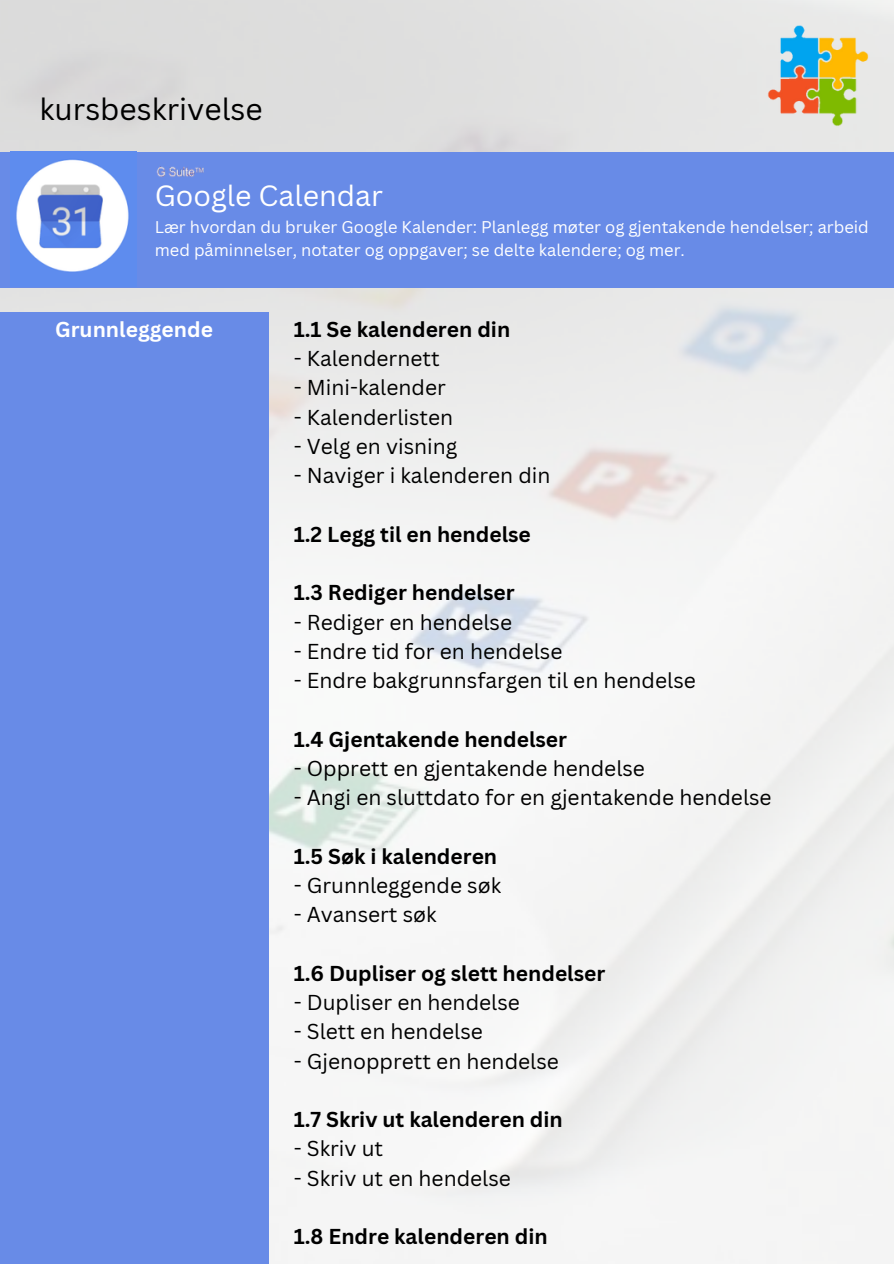
<style>
.page{position:relative;width:894px;height:1264px;background:#fff}
.page>*{position:absolute;margin:0;border:0;box-sizing:border-box;transform-origin:0 0}
.t1{font:30px "Canva Sans";color:#000}
.t2{font:28.5px "Canva Sans";color:#fff}
.t3{font:21px "Canva Sans";color:#000}
.t4{font:700 21px "Canva Sans";color:#000}
.t5{font:700 21px "Canva Sans";color:#fff}
.t6{font:16.5px/22.5px "Canva Sans";color:#fff}
</style>
<div class="page">
<img style="left:0;top:0;width:893px;height:1263px">
<img style="left:741px;top:0;width:152px;height:152px">
<div style="left:0;top:312px;width:268px;height:951px;background:#688be7"></div>
<img style="left:0;top:148px;width:154px;height:149px">
<div style="left:0;top:152px;width:893px;height:135px;background:#688be7"></div>
<img style="left:156px;top:166px;width:48px;height:11px">
<img style="left:15px;top:158px;width:115px;height:115px">
<h3 class="t1" style="left:39px;top:88px;width:224px">kursbeskrivelse</h3>
<h2 class="t2" style="left:155px;top:176px;width:230px">Google Calendar</h2>
<h3 class="t6" style="left:155px;top:215px;width:715px">Lær hvordan du bruker Google Kalender: Planlegg møter og gjentakende hendelser; arbeid med påminnelser, notater og oppgaver; se delte kalendere; og mer.</h3>
<h3 class="t5" style="left:55px;top:314px;width:159px">Grunnleggende</h3>
<p class="t4" style="left:294px;top:314px;width:218px">1.1 Se kalenderen din</p>
<p class="t3" style="left:294px;top:344px;width:147px">- Kalendernett</p>
<p class="t3" style="left:294px;top:373px;width:153px">- Mini-kalender</p>
<p class="t3" style="left:294px;top:402px;width:161px">- Kalenderlisten</p>
<p class="t3" style="left:294px;top:431px;width:165px">- Velg en visning</p>
<p class="t3" style="left:294px;top:461px;width:258px">- Naviger i kalenderen din</p>
<p class="t4" style="left:294px;top:519px;width:238px">1.2 Legg til en hendelse</p>
<p class="t4" style="left:294px;top:578px;width:222px">1.3 Rediger hendelser</p>
<p class="t3" style="left:294px;top:607px;width:220px">- Rediger en hendelse</p>
<p class="t3" style="left:294px;top:636px;width:270px">- Endre tid for en hendelse</p>
<p class="t3" style="left:294px;top:665px;width:403px">- Endre bakgrunnsfargen til en hendelse</p>
<p class="t4" style="left:294px;top:724px;width:275px">1.4 Gjentakende hendelser</p>
<p class="t3" style="left:294px;top:753px;width:352px">- Opprett en gjentakende hendelse</p>
<p class="t3" style="left:294px;top:782px;width:479px">- Angi en sluttdato for en gjentakende hendelse</p>
<p class="t4" style="left:294px;top:841px;width:205px">1.5 Søk i kalenderen</p>
<p class="t3" style="left:294px;top:870px;width:209px">- Grunnleggende søk</p>
<p class="t3" style="left:294px;top:899px;width:144px">- Avansert søk</p>
<p class="t4" style="left:294px;top:958px;width:313px">1.6 Dupliser og slett hendelser</p>
<p class="t3" style="left:294px;top:987px;width:227px">- Dupliser en hendelse</p>
<p class="t3" style="left:294px;top:1016px;width:190px">- Slett en hendelse</p>
<p class="t3" style="left:294px;top:1046px;width:266px">- Gjenopprett en hendelse</p>
<h2 class="t4" style="left:294px;top:1104px;width:270px">1.7 Skriv ut kalenderen din</h2>
<h2 class="t3" style="left:294px;top:1133px;width:91px">- Skriv ut</h2>
<h2 class="t3" style="left:294px;top:1163px;width:219px">- Skriv ut en hendelse</h2>
<h3 class="t4" style="left:294px;top:1221px;width:255px">1.8 Endre kalenderen din</h3>
</div>
